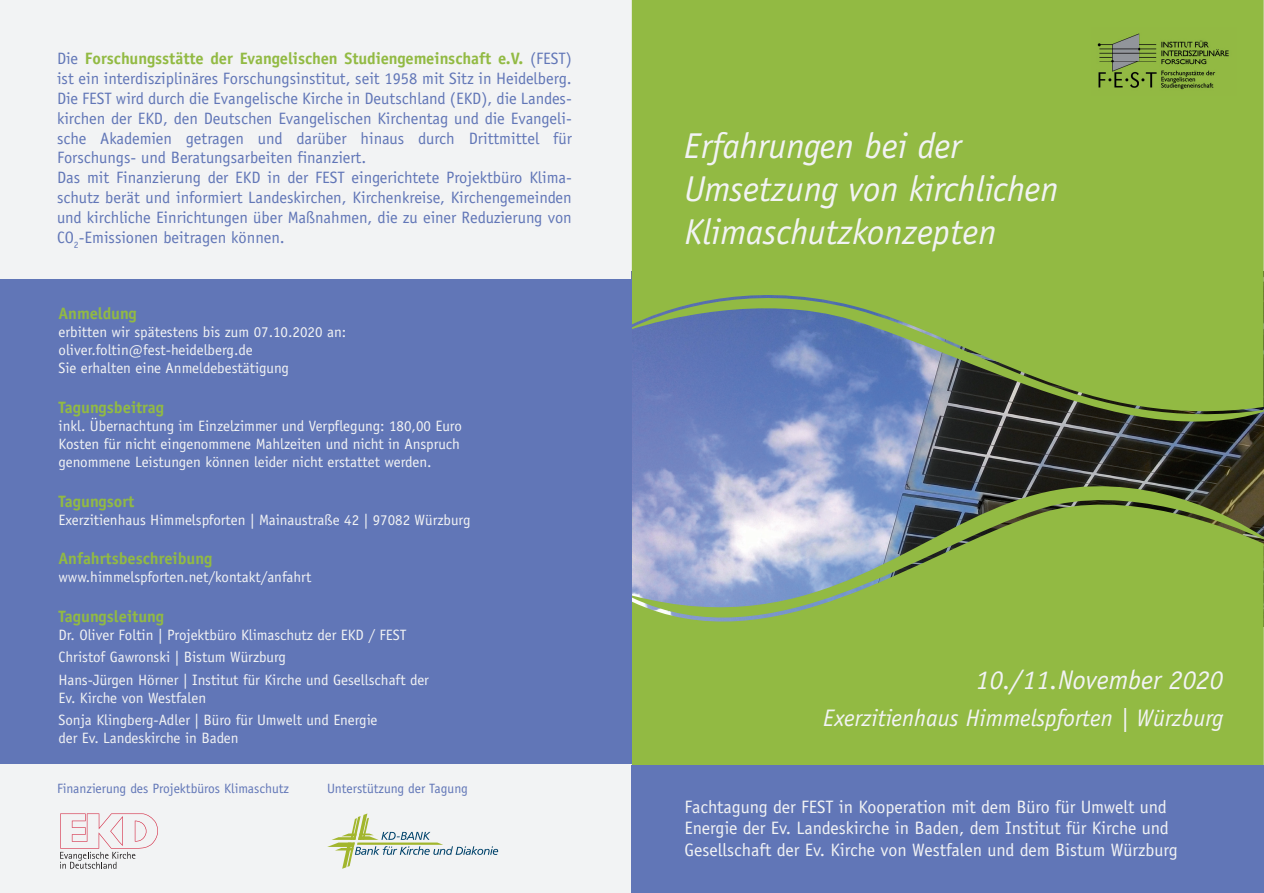
<style>
.page{position:relative;width:1264px;height:893px;background:#fff}
.page>*{position:absolute;margin:0;border:0;box-sizing:border-box;transform-origin:0 0}
.t1{font:italic 36px/43.2px "Officina Sans LT";color:#f2f3f4}
.t2{font:italic 27px "Officina Sans LT";color:#f2f3f4}
.t3{font:italic 24px "Officina Sans LT";color:#f2f3f4}
.t4{font:18px/21.6px "Officina Sans LT";color:#f2f3f4}
.t5{font:16.5px/19.8px "Officina Sans LT";color:#6176b7}
.t6{font:700 16.5px "Officina Sans LT";color:#92ba43}
.t7{font:15px/18px "Officina Sans LT";color:#f2f3f4}
.t8{font:13.5px "Officina Sans LT";color:#6176b7}
.s1{font-weight:700;color:#92ba43}
</style>
<div class="page">
<div style="left:0;top:0;width:1263px;height:893px;background:#f2f3f4"></div>
<img style="left:631px;top:452px;width:632px;height:175px">
<div style="left:631px;top:0;width:632px;height:281px;background:#92ba43"></div>
<svg style="left:631px;top:281px;width:632px;height:171px"></svg>
<div style="left:632px;top:664px;width:631px;height:101px;background:#92ba43"></div>
<svg style="left:632px;top:466px;width:631px;height:198px;fill:#92ba43"></svg>
<div style="left:631px;top:765px;width:632px;height:128px;background:#6176b7"></div>
<img style="left:1090px;top:27px;width:145px;height:68px">
<div style="left:0;top:279px;width:631px;height:485px;background:#6176b7"></div>
<svg style="left:327px;top:813px;width:171px;height:56px"></svg>
<svg style="left:60px;top:813px;width:98px;height:56px"></svg>
<p class="t5" style="left:57px;top:50px;width:516px">Die <span class="s1">Forschungsstätte der Evangelischen Studiengemeinschaft e.V.</span> (FEST) ist ein interdisziplinäres Forschungsinstitut, seit 1958 mit Sitz in Heidelberg.<br>Die FEST wird durch die Evangelische Kirche in Deutschland (EKD), die Landes&shy;kirchen der EKD, den Deutschen Evangelischen Kirchentag und die Evangeli&shy;sche Akademien getragen und darüber hinaus durch Drittmittel für Forschungs- und Beratungsarbeiten finanziert.<br>Das mit Finanzierung der EKD in der FEST eingerichtete Projektbüro Klima&shy;schutz berät und informiert Landeskirchen, Kirchenkreise, Kirchengemeinden und kirchliche Einrichtungen über Maßnahmen, die zu einer Reduzierung von CO<sub>2</sub>-Emissionen beitragen können.</p>
<p class="t6" style="left:58px;top:308px;width:80px">Anmeldung</p>
<p class="t7" style="left:58px;top:325px;width:289px">erbitten wir spätestens bis zum 07.10.2020 an: oliver.foltin@fest-heidelberg.de<br>Sie erhalten eine Anmeldebestätigung</p>
<p class="t6" style="left:58px;top:401px;width:107px">Tagungsbeitrag</p>
<p class="t7" style="left:58px;top:418px;width:405px">inkl. Übernachtung im Einzelzimmer und Verpflegung: 180,00 Euro<br>Kosten für nicht eingenommene Mahlzeiten und nicht in Anspruch genommene Leistungen können leider nicht erstattet werden.</p>
<p class="t6" style="left:58px;top:495px;width:77px">Tagungsort</p>
<p class="t7" style="left:58px;top:512px;width:413px">Exerzitienhaus Himmelspforten | Mainaustraße 42 | 97082 Würzburg</p>
<p class="t6" style="left:58px;top:552px;width:155px">Anfahrtsbeschreibung</p>
<p class="t7" style="left:58px;top:569px;width:254px">www.himmelspforten.net/kontakt/anfahrt</p>
<p class="t6" style="left:58px;top:610px;width:107px">Tagungsleitung</p>
<p class="t7" style="left:58px;top:625px;width:372px;line-height:22.5px">Dr. Oliver Foltin | Projektbüro Klimaschutz der EKD / FEST<br>Christof Gawronski | Bistum Würzburg<br>Hans-Jürgen Hörner | Institut für Kirche und Gesellschaft der</p>
<p class="t7" style="left:58px;top:688px;width:320px;line-height:22.5px">Ev. Kirche von Westfalen<br>Sonja Klingberg-Adler | Büro für Umwelt und Energie</p>
<p class="t7" style="left:58px;top:730px;width:182px">der Ev. Landeskirche in Baden</p>
<p class="t8" style="left:57px;top:783px;width:233px">Finanzierung des Projektbüros Klimaschutz</p>
<p class="t8" style="left:327px;top:783px;width:142px">Unterstützung der Tagung</p>
<h1 class="t1" style="left:684px;top:127px;width:375px">Erfahrungen bei der<br>Umsetzung von kirchlichen<br>Klimaschutzkonzepten</h1>
<h2 class="t2" style="left:976px;top:669px;width:248px">10./11.November 2020</h2>
<h3 class="t3" style="left:823px;top:709px;width:401px">Exerzitienhaus Himmelspforten | Würzburg</h3>
<p class="t4" style="left:684px;top:797px;width:495px">Fachtagung der FEST in Kooperation mit dem Büro für Umwelt und<br>Energie der Ev. Landeskirche in Baden, dem Institut für Kirche und<br>Gesellschaft der Ev. Kirche von Westfalen und dem Bistum Würzburg</p>
</div>
